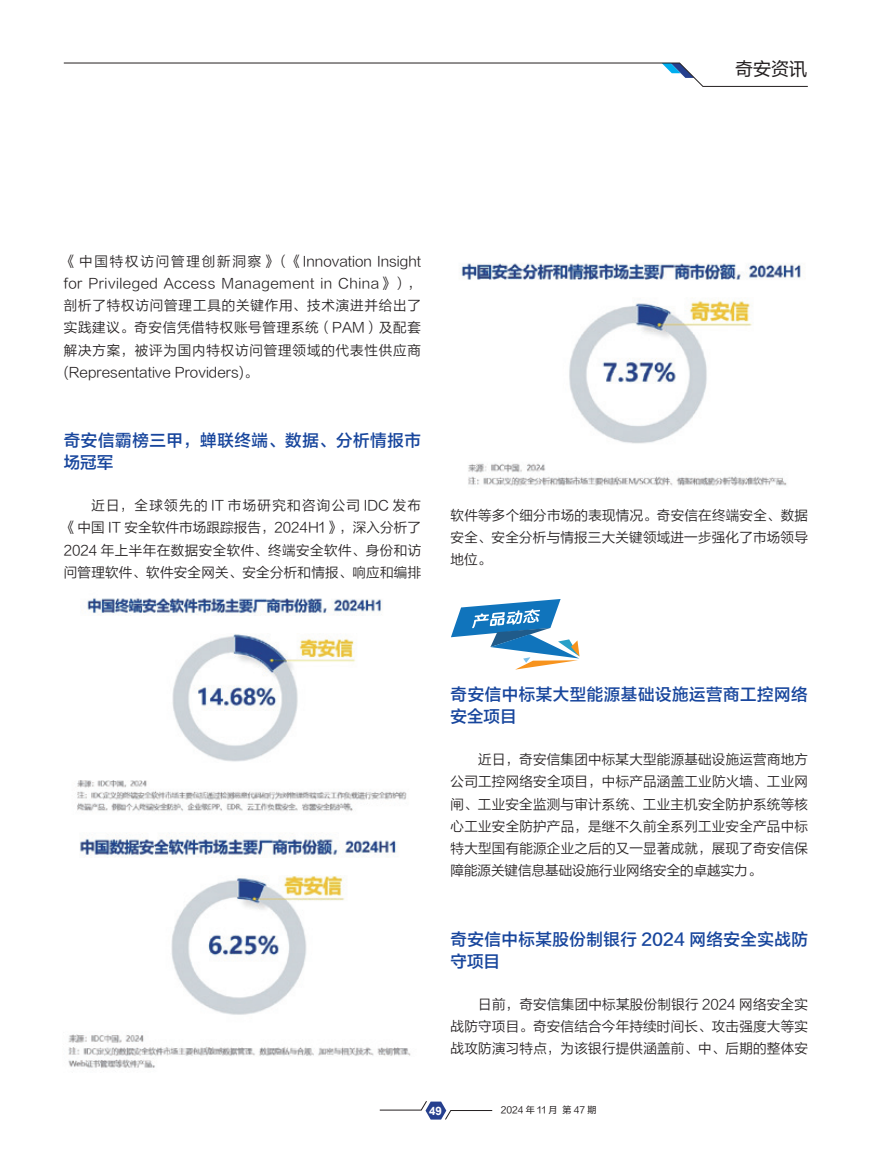
<style>
.page{position:relative;width:872px;height:1149px;background:#fff}
.page>*{position:absolute;margin:0;border:0;box-sizing:border-box;transform-origin:0 0}
.t1{font:18px "FZLTHK GBK1 0";color:#231f20}
.t2{font:16.5px/22.2px "FZLTZHJW GB1 0";letter-spacing:.03em;color:#18469d}
.t3{font:13.5px/22.2px "FZLTXIHK GBK1 0";letter-spacing:.02em;color:#231f20;text-align:justify}
.t4{font:700 11.55px "Arial";color:#fff}
.t5{font:9px "FZLTHJW GB1 0";color:#231f20}
</style>
<div class="page">
<svg style="left:379px;top:1101px;width:113px;height:18px"></svg>
<svg style="left:63px;top:63px;width:745px;height:24px"></svg>
<svg style="left:451px;top:599px;width:128px;height:70px"></svg>
<img style="left:77px;top:598px;width:330px;height:214px">
<img style="left:68px;top:833px;width:343px;height:235px">
<img style="left:461px;top:263px;width:340px;height:223px">
<h1 class="t1" style="left:735px;top:59px;width:74px">奇安资讯</h1>
<p class="t3" style="left:64px;top:250px;width:359px">《中国特权访问管理创新洞察》（《Innovation Insight for Privileged Access Management in China》），剖析了特权访问管理工具的关键作用、技术演进并给出了实践建议。奇安信凭借特权账号管理系统（PAM）及配套解决方案，被评为国内特权访问管理领域的代表性供应商(Representative Providers)。</p>
<p class="t2" style="left:64px;top:430px;width:359px">奇安信霸榜三甲，蝉联终端、数据、分析情报市场冠军</p>
<p class="t3" style="left:64px;top:494px;width:359px;text-indent:28px">近日，全球领先的 IT 市场研究和咨询公司 IDC 发布《中国 IT 安全软件市场跟踪报告，2024H1》，深入分析了2024 年上半年在数据安全软件、终端安全软件、身份和访问管理软件、软件安全网关、安全分析和情报、响应和编排</p>
<p class="t3" style="left:450px;top:504px;width:359px">软件等多个细分市场的表现情况。奇安信在终端安全、数据安全、安全分析与情报三大关键领域进一步强化了市场领导地位。</p>
<p class="t2" style="left:450px;top:683px;width:359px">奇安信中标某大型能源基础设施运营商工控网络安全项目</p>
<p class="t3" style="left:450px;top:748px;width:359px;text-indent:28px">近日，奇安信集团中标某大型能源基础设施运营商地方公司工控网络安全项目，中标产品涵盖工业防火墙、工业网闸、工业安全监测与审计系统、工业主机安全防护系统等核心工业安全防护产品，是继不久前全系列工业安全产品中标特大型国有能源企业之后的又一显著成就，展现了奇安信保障能源关键信息基础设施行业网络安全的卓越实力。</p>
<p class="t2" style="left:450px;top:928px;width:359px">奇安信中标某股份制银行 2024 网络安全实战防守项目</p>
<p class="t3" style="left:450px;top:992px;width:359px;text-indent:28px">日前，奇安信集团中标某股份制银行 2024 网络安全实战防守项目。奇安信结合今年持续时间长、攻击强度大等实战攻防演习特点，为该银行提供涵盖前、中、后期的整体安</p>
<p class="t4" style="left:429px;top:1102px;width:14px">49</p>
<p class="t5" style="left:501px;top:1104px;width:97px">2024 年 11 月 第 47 期</p>
</div>
